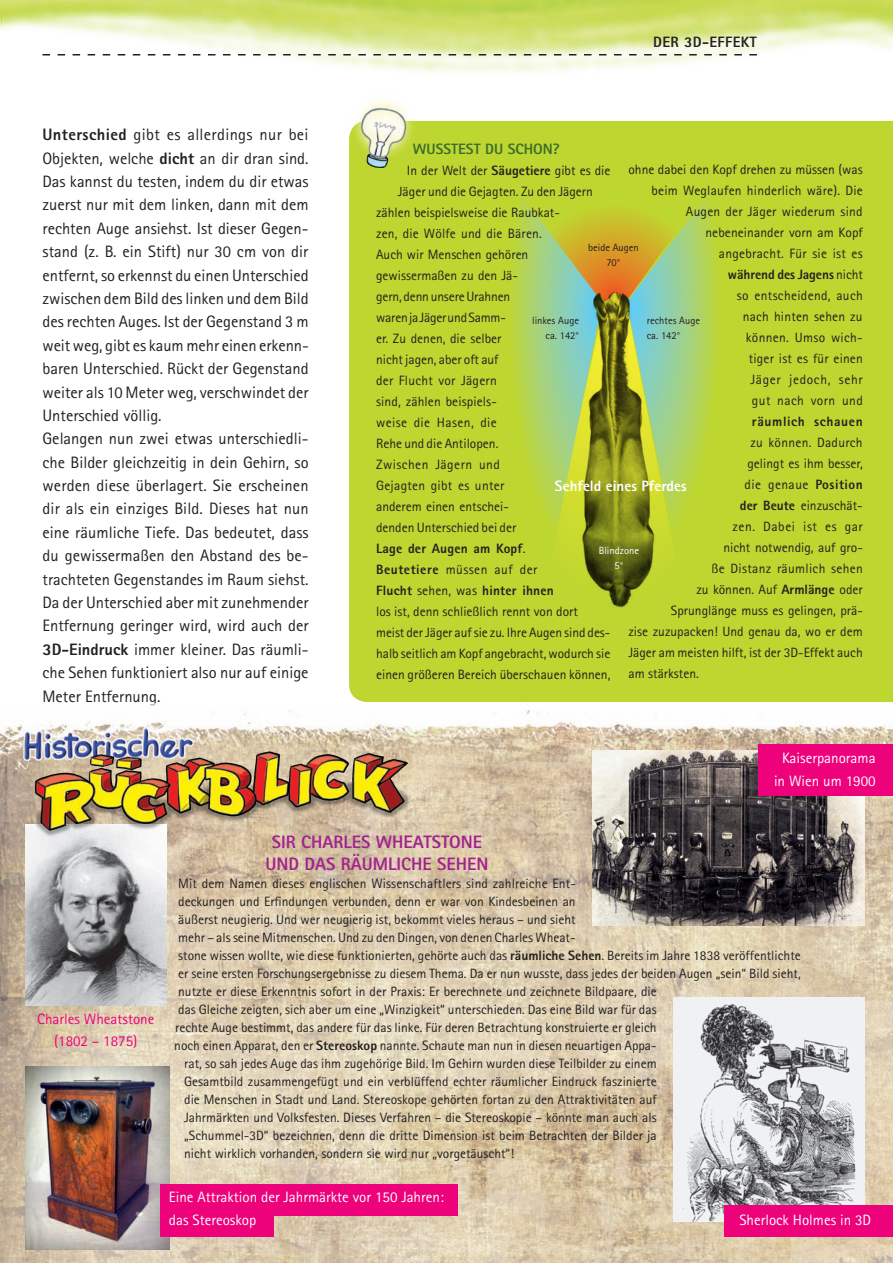
<style>
.page{position:relative;width:893px;height:1263px;background:#fff}
.page>*{position:absolute;margin:0;border:0;box-sizing:border-box;transform-origin:0 0}
.t1{font:800 18px "Rotis Sans Serif";color:#a2238e}
.t2{font:16.5px/23.4px "Rotis Sans Serif";color:#231f20}
.t3{font:15px/22.5px "Rotis Sans Serif";color:#fff;text-align:center}
.t4{font:15px/22.5px "Rotis Sans Serif";color:#ed027c;text-align:center}
.t5{font:800 15px "Rotis Sans Serif";color:#fff}
.t6{font:800 15px "Rotis Sans Serif";color:#3d6d2b}
.t7{font:800 15px "Rotis Sans Serif";letter-spacing:.025em;color:#231f20}
.t8{font:13.5px/21px "Rotis Sans Serif";color:#231f20;text-align:right}
.t9{font:13.5px "Rotis Sans Serif";letter-spacing:.02em;color:#231f20}
.t10{font:800 13.5px "Rotis Sans Serif";letter-spacing:.01em;color:#231f20}
.t11{font:13.5px "Rotis Sans Serif";letter-spacing:.035em;color:#231f20}
.t12{font:13.5px "Rotis Sans Serif";letter-spacing:.03em;color:#231f20}
.t13{font:13.5px "Rotis Sans Serif";letter-spacing:.045em;color:#231f20}
.t14{font:10.5px/15px "Rotis Sans Serif";color:#231f20;text-align:center}
.t15{font:10.5px/15px "Rotis Sans Serif";color:#fff;text-align:center}
.s1{font-weight:800}
.s2{font-weight:400}
</style>
<div class="page">
<div style="left:349px;top:121px;width:544px;height:581px;background:#bed630"></div>
<svg style="left:501px;top:161px;width:227px;height:105px"></svg>
<div style="left:535px;top:575px;width:153px;height:47px;background:#bed630"></div>
<svg style="left:628px;top:171px;width:135px;height:404px"></svg>
<svg style="left:465px;top:171px;width:133px;height:404px"></svg>
<img style="left:0;top:0;width:893px;height:73px">
<svg style="left:43px;top:54px;width:714px;height:2px"></svg>
<img style="left:349px;top:100px;width:69px;height:68px">
<svg style="left:545px;top:266px;width:149px;height:344px"></svg>
<img style="left:580px;top:286px;width:78px;height:324px">
<img style="left:0;top:709px;width:893px;height:554px">
<img style="left:592px;top:750px;width:273px;height:176px">
<div style="left:759px;top:744px;width:134px;height:51px;background:#ed027c"></div>
<img style="left:25px;top:838px;width:141px;height:168px">
<img style="left:673px;top:998px;width:192px;height:223px">
<img style="left:25px;top:1067px;width:144px;height:182px">
<div style="left:160px;top:1205px;width:113px;height:31px;background:#ed027c"></div>
<div style="left:160px;top:1184px;width:297px;height:31px;background:#ed027c"></div>
<div style="left:725px;top:1205px;width:168px;height:31px;background:#ed027c"></div>
<img style="left:21px;top:726px;width:390px;height:112px">
<p class="t2" style="left:43px;top:123px;width:268px"><span class="s1">Unterschied</span> gibt es allerdings nur bei Objekten, welche <span class="s1">dicht</span> an dir dran sind.<br>Das kannst du testen, indem du dir etwas zuerst nur mit dem linken, dann mit dem rechten Auge ansiehst. Ist dieser Gegen&shy;stand (z. B. ein Stift) nur 30 cm von dir entfernt, so erkennst du einen Unterschied zwischen dem Bild des linken und dem Bild des rechten Auges. Ist der Gegenstand 3 m weit weg, gibt es kaum mehr einen erkenn&shy;baren Unterschied. Rückt der Gegenstand weiter als 10 Meter weg, verschwindet der Unterschied völlig.<br>Gelangen nun zwei etwas unterschiedli&shy;che Bilder gleichzeitig in dein Gehirn, so werden diese überlagert. Sie erscheinen dir als ein einziges Bild. Dieses hat nun eine räumliche Tiefe. Das bedeutet, dass du gewissermaßen den Abstand des be&shy;trachteten Gegenstandes im Raum siehst.<br>Da der Unterschied aber mit zunehmender Entfernung geringer wird, wird auch der <span class="s1">3D-Eindruck</span> immer kleiner. Das räumli&shy;che Sehen funktioniert also nur auf einige Meter Entfernung.</p>
<p class="t7" style="left:653px;top:32px;width:105px">Der 3D-Effekt</p>
<p class="t6" style="left:413px;top:139px;width:148px">Wusstest du schon?</p>
<p class="t8" style="left:407px;top:160px;width:205px">In der Welt der <span class="s1">Säugetiere</span> gibt es die</p>
<p class="t8" style="left:398px;top:181px;width:197px">Jäger und die Gejagten. Zu den Jägern</p>
<p class="t8" style="left:376px;top:202px;width:185px">zählen beispielsweise die Raubkat-</p>
<p class="t8" style="left:376px;top:223px;width:167px">zen, die Wölfe und die Bären.</p>
<p class="t8" style="left:376px;top:244px;width:154px">Auch wir Menschen gehören</p>
<p class="t8" style="left:376px;top:265px;width:143px">gewissermaßen zu den Jä-</p>
<p class="t8" style="left:376px;top:286px;width:136px">gern, denn unsere Urahnen</p>
<p class="t8" style="left:376px;top:307px;width:131px">waren ja Jäger und Samm-</p>
<p class="t8" style="left:376px;top:328px;width:127px">er. Zu denen, die selber</p>
<p class="t8" style="left:376px;top:349px;width:124px">nicht jagen, aber oft auf</p>
<p class="t9" style="left:376px;top:372px;width:122px">der Flucht vor Jägern</p>
<p class="t8" style="left:376px;top:391px;width:122px">sind, zählen beispiels-</p>
<p class="t12" style="left:376px;top:414px;width:122px">weise die Hasen, die</p>
<p class="t8" style="left:376px;top:433px;width:124px">Rehe und die Antilopen.</p>
<p class="t11" style="left:376px;top:456px;width:125px">Zwischen Jägern und</p>
<p class="t9" style="left:376px;top:477px;width:130px">Gejagten gibt es unter</p>
<p class="t8" style="left:376px;top:496px;width:134px">anderem einen entschei-</p>
<p class="t8" style="left:376px;top:517px;width:142px">denden Unterschied bei der</p>
<p class="t10" style="left:376px;top:540px;width:151px">Lage der Augen am Kopf<span class="s2">.</span></p>
<p class="t11" style="left:376px;top:562px;width:163px"><span class="s1">Beutetiere</span> müssen auf der</p>
<p class="t10" style="left:376px;top:582px;width:179px">Flucht <span class="s2">sehen, was</span> hinter ihnen</p>
<p class="t8" style="left:376px;top:601px;width:203px">los ist, denn schließlich rennt von dort</p>
<p class="t8" style="left:376px;top:622px;width:236px">meist der Jäger auf sie zu. Ihre Augen sind des-</p>
<p class="t8" style="left:376px;top:643px;width:236px">halb seitlich am Kopf angebracht, wodurch sie</p>
<p class="t8" style="left:376px;top:664px;width:236px">einen größeren Bereich überschauen können,</p>
<p class="t8" style="left:628px;top:158px;width:236px">ohne dabei den Kopf drehen zu müssen (was beim Weglaufen hinderlich wäre). Die<br>Augen der Jäger wiederum sind nebeneinander vorn am Kopf<br>angebracht. Für sie ist es<br><span class="s1">während des Jagens</span> nicht<br>so entscheidend, auch<br>nach hinten sehen zu<br>können. Umso wich-<br>tiger ist es für einen<br>Jäger jedoch, sehr<br>gut nach vorn und</p>
<p class="t10" style="left:752px;top:413px;width:112px">räumlich schauen</p>
<p class="t9" style="left:750px;top:434px;width:114px">zu können. Dadurch</p>
<p class="t8" style="left:747px;top:453px;width:117px">gelingt es ihm besser,</p>
<p class="t11" style="left:744px;top:476px;width:120px">die genaue <span class="s1">Position</span></p>
<p class="t8" style="left:740px;top:495px;width:124px"><span class="s1">der Beute</span> einzuschät-</p>
<p class="t13" style="left:732px;top:518px;width:132px">zen. Dabei ist es gar</p>
<p class="t8" style="left:723px;top:537px;width:141px">nicht notwendig, auf gro-</p>
<p class="t9" style="left:711px;top:560px;width:153px">ße Distanz räumlich sehen</p>
<p class="t8" style="left:696px;top:579px;width:168px">zu können. Auf <span class="s1">Armlänge</span> oder</p>
<p class="t8" style="left:671px;top:600px;width:193px">Sprunglänge muss es gelingen, prä-</p>
<p class="t8" style="left:628px;top:621px;width:236px">zise zuzupacken! Und genau da, wo er dem</p>
<p class="t8" style="left:628px;top:642px;width:236px">Jäger am meisten hilft, ist der 3D-Effekt auch</p>
<p class="t8" style="left:628px;top:663px;width:72px">am stärksten.</p>
<p class="t14" style="left:588px;top:240px;width:52px">beide Augen<br>70°</p>
<p class="t14" style="left:532px;top:313px;width:48px;text-align:right">linkes Auge ca. 142°</p>
<p class="t14" style="left:647px;top:313px;width:55px;text-align:left">rechtes Auge ca. 142°</p>
<p class="t5" style="left:555px;top:476px;width:133px">Sehfeld eines Pferdes</p>
<p class="t15" style="left:599px;top:543px;width:42px">Blindzone<br>5°</p>
<p class="t3" style="left:774px;top:747px;width:103px">Kaiserpanorama in Wien um 1900</p>
<p class="t4" style="left:37px;top:1007px;width:119px">Charles Wheatstone (1802 – 1875)</p>
<h1 class="t1" style="left:272px;top:830px;width:72px">SIR CHARLES</h1>
<h1 class="t1" style="left:376px;top:830px;width:59px">WHEATSTONE</h1>
<h1 class="t1" style="left:265px;top:852px;width:108px">UN D DAS RÄUMLICHE</h1>
<h1 class="t1" style="left:437px;top:852px;width:11px">SEHEN</h1>
<p class="t8" style="left:178px;top:873px;width:399px">Mit dem Namen dieses englischen Wissenschaftlers sind zahlreiche Ent-</p>
<p class="t8" style="left:178px;top:891px;width:399px">deckungen und Erfindungen verbunden, denn er war von Kindesbeinen an</p>
<p class="t8" style="left:178px;top:909px;width:399px">äußerst neugierig. Und wer neugierig ist, bekommt vieles heraus – und sieht</p>
<p class="t8" style="left:178px;top:927px;width:399px">mehr – als seine Mitmenschen. Und zu den Dingen, von denen Charles Wheat-</p>
<p class="t8" style="left:178px;top:945px;width:624px">stone wissen wollte, wie diese funktionierten, gehörte auch das <span class="s1">räumliche Sehen</span>. Bereits im Jahre 1838 veröffentlichte</p>
<p class="t8" style="left:178px;top:963px;width:624px">er seine ersten Forschungsergebnisse zu diesem Thema. Da er nun wusste, dass jedes der beiden Augen „sein“ Bild sieht,</p>
<p class="t8" style="left:178px;top:981px;width:480px">nutzte er diese Erkenntnis sofort in der Praxis: Er berechnete und zeichnete Bildpaare, die</p>
<p class="t8" style="left:178px;top:999px;width:480px">das Gleiche zeigten, sich aber um eine „Winzigkeit“ unterschieden. Das eine Bild war für das</p>
<p class="t8" style="left:175px;top:1017px;width:483px">rechte Auge bestimmt, das andere für das linke. Für deren Betrachtung konstruierte er gleich</p>
<p class="t8" style="left:174px;top:1035px;width:484px">noch einen Apparat, den er <span class="s1">Stereoskop</span> nannte. Schaute man nun in diesen neuartigen Appa-</p>
<p class="t8" style="left:184px;top:1053px;width:474px">rat, so sah jedes Auge das ihm zugehörige Bild. Im Gehirn wurden diese Teilbilder zu einem</p>
<p class="t8" style="left:184px;top:1071px;width:474px">Gesamtbild zusammengefügt und ein verblüffend echter räumlicher Eindruck faszinierte</p>
<p class="t8" style="left:184px;top:1089px;width:474px">die Menschen in Stadt und Land. Stereoskope gehörten fortan zu den Attraktivitäten auf</p>
<p class="t8" style="left:184px;top:1107px;width:474px">Jahrmärkten und Volksfesten. Dieses Verfahren – die Stereoskopie – könnte man auch als</p>
<p class="t8" style="left:184px;top:1125px;width:474px">„Schummel-3D“ bezeichnen, denn die dritte Dimension ist beim Betrachten der Bilder ja</p>
<p class="t8" style="left:184px;top:1143px;width:331px">nicht wirklich vorhanden, sondern sie wird nur „vorgetäuscht“!</p>
<p class="t3" style="left:169px;top:1186px;width:276px;text-align:left">Eine Attraktion der Jahrmärkte vor 150 Jahren: das Stereoskop</p>
<p class="t3" style="left:739px;top:1209px;width:133px">Sherlock Holmes in 3D</p>
</div>
